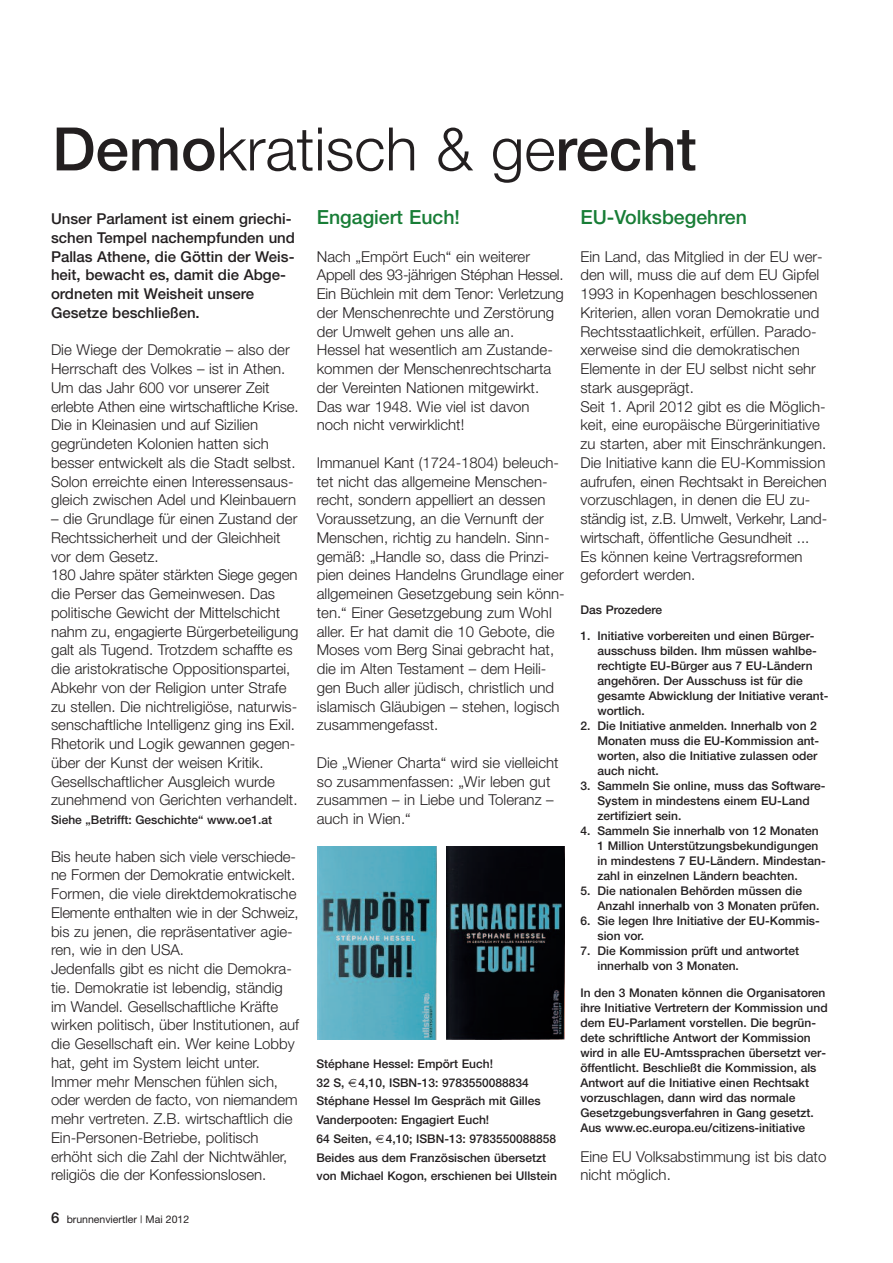
<style>
.page{position:relative;width:893px;height:1263px;background:#fff}
.page>*{position:absolute;margin:0;border:0;box-sizing:border-box;transform-origin:0 0}
.t1{font:300 60px "Helvetica Neue";color:#231f20}
.t2{font:500 19.5px "Helvetica Neue";color:#187d36}
.t3{font:300 15px/18.8px "Helvetica Neue";color:#231f20}
.t4{font:500 15px/18.8px "Helvetica Neue";color:#231f20}
.t5{font:500 12px/15px "Helvetica Neue";color:#231f20}
.t6{font:10.5px "Helvetica Neue";color:#231f20}
.s1{font-weight:500}
.s2{font-weight:500;font-size:15px}
</style>
<div class="page">
<img style="left:317px;top:846px;width:119px;height:194px">
<img style="left:446px;top:846px;width:118px;height:194px">
<h1 class="t1" style="left:52px;top:128px;width:646px"><span class="s1">Demo</span>kratisch &amp; ge<span class="s1">recht</span></h1>
<h2 class="t2" style="left:580px;top:210px;width:168px">EU-Volksbegehren</h2>
<p class="t3" style="left:580px;top:248px;width:248px">Ein Land, das Mitglied in der EU wer&shy;den will, muss die auf dem EU Gipfel 1993 in Kopenhagen beschlossenen Kriterien, allen voran Demokratie und Rechtsstaatlichkeit, erfüllen. Parado&shy;xerweise sind die demokratischen Elemente in der EU selbst nicht sehr stark ausgeprägt.<br>Seit 1. April 2012 gibt es die Möglich&shy;keit, eine europäische Bürgerinitiative zu starten, aber mit Einschränkungen.<br>Die Initiative kann die EU-Kommission aufrufen, einen Rechtsakt in Bereichen vorzuschlagen, in denen die EU zu&shy;ständig ist, z.B. Umwelt, Verkehr, Land&shy;wirtschaft, öffentliche Gesundheit ...<br>Es können keine Vertragsreformen gefordert werden.</p>
<p class="t5" style="left:580px;top:603px;width:83px">Das Prozedere</p>
<p class="t5" style="left:597px;top:629px;width:232px;text-indent:-17px">1. Initiative vorbereiten und einen Bürger&shy;ausschuss bilden. Ihm müssen wahlbe&shy;rechtigte EU-Bürger aus 7 EU-Ländern angehören. Der Ausschuss ist für die gesamte Abwicklung der Initiative verant&shy;wortlich.</p>
<p class="t5" style="left:597px;top:719px;width:223px;text-indent:-17px">2. Die Initiative anmelden. Innerhalb von 2<br>Monaten muss die EU-Kommission ant&shy;worten, also die Initiative zulassen oder auch nicht.</p>
<p class="t5" style="left:597px;top:779px;width:230px;text-indent:-17px">3. Sammeln Sie online, muss das Software-<br>System in mindestens einem EU-Land zertifiziert sein.</p>
<p class="t5" style="left:597px;top:824px;width:230px;text-indent:-17px">4. Sammeln Sie innerhalb von 12 Monaten 1 Million Unterstützungsbekundigungen in mindestens 7 EU-Ländern. Mindestan&shy;zahl in einzelnen Ländern beachten.</p>
<p class="t5" style="left:597px;top:884px;width:223px;text-indent:-17px">5. Die nationalen Behörden müssen die<br>Anzahl innerhalb von 3 Monaten prüfen.</p>
<p class="t5" style="left:597px;top:914px;width:224px;text-indent:-17px">6. Sie legen Ihre Initiative der EU-Kommis&shy;sion vor.</p>
<p class="t5" style="left:597px;top:944px;width:203px;text-indent:-17px">7. Die Kommission prüft und antwortet innerhalb von 3 Monaten.</p>
<p class="t5" style="left:580px;top:986px;width:249px">In den 3 Monaten können die Organisatoren ihre Initiative Vertretern der Kommission und dem EU-Parlament vorstellen. Die begrün&shy;dete schriftliche Antwort der Kommission wird in alle EU-Amtssprachen übersetzt ver&shy;öffentlicht. Beschließt die Kommission, als Antwort auf die Initiative einen Rechtsakt vorzuschlagen, dann wird das normale Gesetzgebungsverfahren in Gang gesetzt.<br>Aus www.ec.europa.eu/citizens-initiative</p>
<p class="t3" style="left:580px;top:1148px;width:247px">Eine EU Volksabstimmung ist bis dato nicht möglich.</p>
<h2 class="t2" style="left:317px;top:210px;width:145px">Engagiert Euch!</h2>
<p class="t3" style="left:317px;top:248px;width:249px">Nach „Empört Euch“ ein weiterer Appell des 93-jährigen Stéphan Hessel.<br>Ein Büchlein mit dem Tenor: Verletzung der Menschenrechte und Zerstörung der Umwelt gehen uns alle an.<br>Hessel hat wesentlich am Zustande&shy;kommen der Menschenrechtscharta der Vereinten Nationen mitgewirkt.<br>Das war 1948. Wie viel ist davon noch nicht verwirklicht!</p>
<p class="t3" style="left:317px;top:454px;width:249px">Immanuel Kant (1724-1804) beleuch&shy;tet nicht das allgemeine Menschen&shy;recht, sondern appelliert an dessen Voraussetzung, an die Vernunft der Menschen, richtig zu handeln. Sinn&shy;gemäß: „Handle so, dass die Prinzi&shy;pien deines Handelns Grundlage einer allgemeinen Gesetzgebung sein könn&shy;ten.“ Einer Gesetzgebung zum Wohl aller. Er hat damit die 10 Gebote, die Moses vom Berg Sinai gebracht hat, die im Alten Testament – dem Heili&shy;gen Buch aller jüdisch, christlich und islamisch Gläubigen – stehen, logisch zusammengefasst.</p>
<p class="t3" style="left:317px;top:754px;width:243px">Die „Wiener Charta“ wird sie vielleicht so zusammenfassen: „Wir leben gut zusammen – in Liebe und Toleranz – auch in Wien.“</p>
<p class="t4" style="left:51px;top:211px;width:246px">Unser Parlament ist einem griechi&shy;schen Tempel nachempfunden und<br>Pallas Athene, die Göttin der Weis&shy;heit, bewacht es, damit die Abge&shy;ordneten mit Weisheit unsere<br>Gesetze beschließen.</p>
<p class="t3" style="left:51px;top:342px;width:249px">Die Wiege der Demokratie – also der Herrschaft des Volkes – ist in Athen.<br>Um das Jahr 600 vor unserer Zeit erlebte Athen eine wirtschaftliche Krise.<br>Die in Kleinasien und auf Sizilien gegründeten Kolonien hatten sich besser entwickelt als die Stadt selbst.<br>Solon erreichte einen Interessensaus&shy;gleich zwischen Adel und Kleinbauern</p>
<p class="t3" style="left:51px;top:511px;width:249px">– die Grundlage für einen Zustand der Rechtssicherheit und der Gleichheit vor dem Gesetz.<br>180 Jahre später stärkten Siege gegen die Perser das Gemeinwesen. Das politische Gewicht der Mittelschicht nahm zu, engagierte Bürgerbeteiligung galt als Tugend. Trotzdem schaffte es die aristokratische Oppositionspartei, Abkehr von der Religion unter Strafe zu stellen. Die nichtreligiöse, naturwis&shy;senschaftliche Intelligenz ging ins Exil.<br>Rhetorik und Logik gewannen gegen&shy;über der Kunst der weisen Kritik.<br>Gesellschaftlicher Ausgleich wurde zunehmend von Gerichten verhandelt.</p>
<p class="t5" style="left:51px;top:813px;width:223px">Siehe „Betrifft: Geschichte“ www.oe1.at</p>
<p class="t3" style="left:51px;top:848px;width:250px">Bis heute haben sich viele verschiede&shy;ne Formen der Demokratie entwickelt.<br>Formen, die viele direktdemokratische Elemente enthalten wie in der Schweiz, bis zu jenen, die repräsentativer agie&shy;ren, wie in den USA.<br>Jedenfalls gibt es nicht die Demokra&shy;tie. Demokratie ist lebendig, ständig im Wandel. Gesellschaftliche Kräfte wirken politisch, über Institutionen, auf die Gesellschaft ein. Wer keine Lobby hat, geht im System leicht unter.<br>Immer mehr Menschen fühlen sich, oder werden de facto, von niemandem mehr vertreten. Z.B. wirtschaftlich die Ein-Personen-Betriebe, politisch erhöht sich die Zahl der Nichtwähler, religiös die der Konfessionslosen.</p>
<p class="t5" style="left:316px;top:1055px;width:242px;line-height:18.8px">Stéphane Hessel: Empört Euch!<br>32 S, 4,10, ISBN-13: 9783550088834<br>Stéphane Hessel Im Gespräch mit Gilles Vanderpooten: Engagiert Euch!<br>64 Seiten, 4,10; ISBN-13: 9783550088858<br>Beides aus dem Französischen übersetzt von Michael Kogon, erschienen bei Ullstein</p>
<p class="t6" style="left:51px;top:1215px;width:140px"><span class="s2">6</span> brunnenviertler | Mai 2012</p>
</div>
